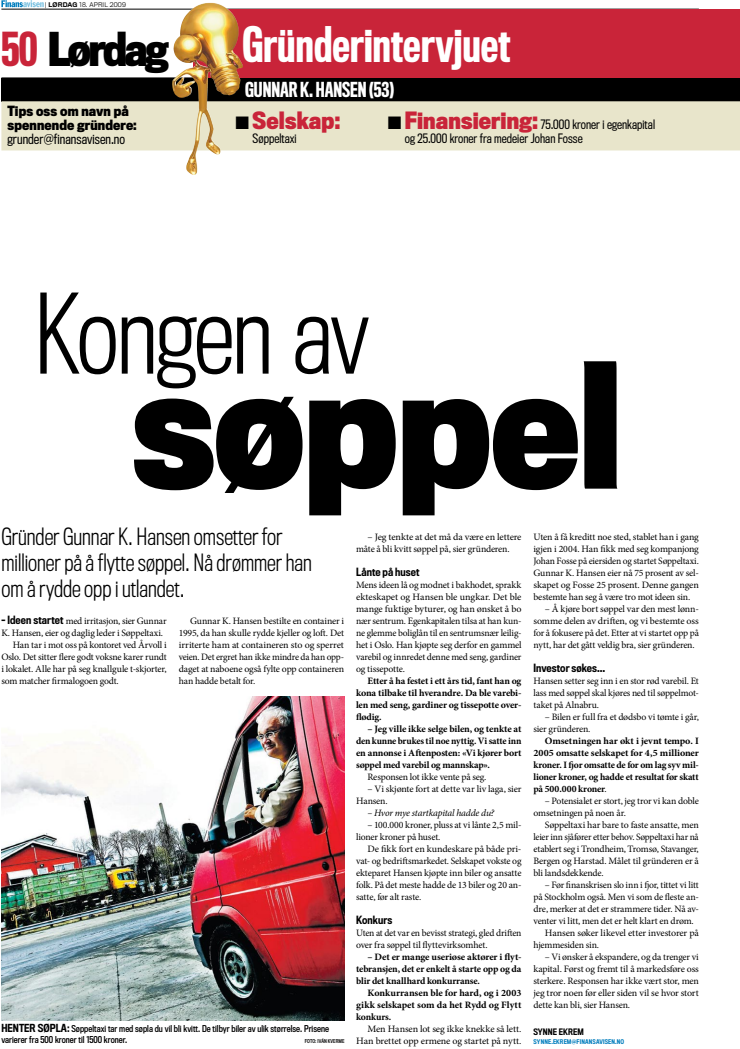
<style>
.page{position:relative;width:740px;height:1049px;background:#fff}
.page>*{position:absolute;margin:0;border:0;box-sizing:border-box;transform-origin:0 0}
.t1{font:700 160px "Titling Gothic FB Cond";letter-spacing:-.005em;color:#000}
.t2{font:300 102px "Titling Gothic FB Cond";letter-spacing:-.015em;color:#000}
.t3{font:500 45px "Titling Gothic FB Comp";letter-spacing:.005em;color:#fff}
.t4{font:700 43px "Titling Gothic FB Cond";letter-spacing:-.065em;color:#000;scale:.95 1}
.t5{font:300 22px/26px "Titling Gothic FB Cond";color:#000}
.t6{font:700 22px "Titling Gothic FB Cond";letter-spacing:.005em;color:#c92439}
.t7{font:500 19px "Titling Gothic FB Comp";color:#fff}
.t8{font:18px "Zapf Dingbats Std";color:#000}
.t9{font:700 13px/14px "Titling Gothic FB Cond";letter-spacing:.01em;color:#000}
.t10{font:13px "Titling Gothic FB Cond";letter-spacing:.005em;color:#000}
.t11{font:12px/14px "Titling Gothic FB Cond";letter-spacing:.005em;color:#000}
.t12{font:500 10.5px "Titling Gothic FB Cond";letter-spacing:.005em;color:#000}
.t13{font:9.8px/12px "Minion Pro";letter-spacing:-.02em;color:#000;text-align:justify}
.t14{font:700 9.8px/12px "Minion Pro";letter-spacing:-.015em;color:#000;text-align:justify}
.t15{font:italic 9.8px "Minion Pro";letter-spacing:-.02em;color:#000}
.t16{font:8.8px/11px "Titling Gothic FB Cond Standard";letter-spacing:.005em;color:#000}
.t17{font:500 8.2px "Titling Gothic FB Cond";letter-spacing:.01em;color:#000}
.t18{font:500 6px "Titling Gothic FB Cond";letter-spacing:.025em;color:#007dbd}
.t19{font:300 6px "Titling Gothic FB Normal";letter-spacing:.02em;color:#000}
.t20{font:5px "Titling Gothic FB Cond Standard";letter-spacing:.01em;color:#000}
.s1{font-weight:500}
.s2{font-family:"Titling Gothic FB Comp";font-weight:500;color:#c92439}
.s3{font-weight:700;font-size:22px;color:#c92439}
.s4{font-weight:400}
.s5{font-family:"Titling Gothic FB Cond";font-weight:500;font-size:10.5px}
.s6{font-family:"Titling Gothic FB Cond";font-weight:500;font-size:10.2px}
</style>
<div class="page">
<hr style="left:1px;top:9px;width:698px;height:1px;background:#000">
<svg style="left:1px;top:0;width:43px;height:7px"></svg>
<div style="left:1px;top:78px;width:739px;height:23px;background:#000"></div>
<div style="left:1px;top:101px;width:739px;height:49px;background:#e8e5cb"></div>
<div style="left:193px;top:9px;width:547px;height:69px;background:#c92439"></div>
<img style="left:207px;top:72px;width:9px;height:71px">
<img style="left:1px;top:696px;width:343px;height:324px">
<p class="t19" style="left:45px;top:1px;width:83px">| <span class="s1">LØRDAG</span> 18. APRIL 2009</p>
<h3 class="t4" style="left:1px;top:25px;width:178px"><span class="s2">50</span> Lørdag</h3>
<h3 class="t9" style="left:7px;top:105px;width:131px">Tips oss om navn på spennende gründere:</h3>
<h3 class="t10" style="left:7px;top:132px;width:119px">grunder@finansavisen.no</h3>
<h3 class="t3" style="left:243px;top:19px;width:270px">Gründerintervjuet</h3>
<h3 class="t7" style="left:245px;top:79px;width:150px">Gunnar k. hansen (53)</h3>
<h3 class="t6" style="left:253px;top:108px;width:90px">Selskap:</h3>
<p class="t11" style="left:253px;top:132px;width:46px">Søppeltaxi</p>
<h3 class="t8" style="left:236px;top:115px;width:15px">■</h3>
<p class="t11" style="left:405px;top:118px;width:252px"><span class="s3">Finansiering:</span> 75.000 kroner i egenkapital og 25.000 kroner fra medeier Johan Fosse</p>
<h3 class="t8" style="left:388px;top:115px;width:15px">■</h3>
<h2 class="t2" style="left:34px;top:276px;width:337px">Kongen av</h2>
<h1 class="t1" style="left:132px;top:335px;width:492px">søppel</h1>
<h3 class="t5" style="left:1px;top:524px;width:312px">Gründer Gunnar K. Hansen omsetter for millioner på å flytte søppel. Nå drømmer han om å rydde opp i utlandet.</h3>
<p class="t13" style="left:356px;top:531px;width:167px;text-indent:11px">– Jeg tenkte at det må da være en lettere måte å bli kvitt søppel på, sier gründeren.</p>
<p class="t12" style="left:356px;top:566px;width:65px">Lånte på huset</p>
<p class="t13" style="left:356px;top:579px;width:167px">Mens ideen lå og modnet i bakhodet, sprakk ekteskapet og Hansen ble ungkar. Det ble mange fuktige byturer, og han ønsket å bo nær sentrum. Egenkapitalen tilsa at han kun&shy;ne glemme boliglån til en sentrumsnær leilig&shy;het i Oslo. Han kjøpte seg derfor en gammel varebil og innredet denne med seng, gardiner og tissepotte.</p>
<p class="t14" style="left:356px;top:675px;width:167px;text-indent:11px">Etter å ha festet i ett års tid, fant han og kona tilbake til hverandre. Da ble varebi&shy;len med seng, gardiner og tissepotte over&shy;flødig.</p>
<p class="t14" style="left:356px;top:723px;width:167px;text-indent:11px">– Jeg ville ikke selge bilen, og tenkte at den kunne brukes til noe nyttig. Vi satte inn en annonse i Aftenposten: «Vi kjører bort søppel med varebil og mannskap».</p>
<p class="t13" style="left:367px;top:771px;width:120px">Responsen lot ikke vente på seg.</p>
<p class="t13" style="left:356px;top:783px;width:167px;text-indent:11px">– Vi skjønte fort at dette var liv laga, sier<br>Hansen.</p>
<p class="t15" style="left:367px;top:806px;width:128px">– Hvor mye startkapital hadde du?</p>
<p class="t13" style="left:356px;top:819px;width:167px;text-indent:11px">– 100.000 kroner, pluss at vi lånte 2,5 mil&shy;lioner kroner på huset.</p>
<p class="t13" style="left:356px;top:843px;width:167px;text-indent:11px">De fikk fort en kundeskare på både pri&shy;vat- og bedriftsmarkedet. Selskapet vokste og ekteparet Hansen kjøpte inn biler og ansatte folk. På det meste hadde de 13 biler og 20 an&shy;satte, før alt raste.</p>
<p class="t12" style="left:356px;top:914px;width:38px">Konkurs</p>
<p class="t13" style="left:356px;top:927px;width:167px">Uten at det var en bevisst strategi, gled driften over fra søppel til flyttevirksomhet.</p>
<p class="t14" style="left:356px;top:951px;width:167px;text-indent:11px">– Det er mange useriøse aktører i flyt&shy;tebransjen, det er enkelt å starte opp og da blir det knallhard konkurranse.</p>
<p class="t14" style="left:356px;top:987px;width:167px;text-indent:11px">Konkurransen ble for hard, og i 2003 gikk selskapet som da het Rydd og Flytt konkurs.</p>
<p class="t13" style="left:356px;top:1023px;width:167px;text-align:right">Men Hansen lot seg ikke knekke så lett.<br>Han brettet opp ermene og startet på nytt.</p>
<p class="t13" style="left:533px;top:531px;width:167px">Uten å få kreditt noe sted, stablet han i gang igjen i 2004. Han fikk med seg kompanjong Johan Fosse på eiersiden og startet Søppeltaxi.<br>Gunnar K. Hansen eier nå 75 prosent av sel&shy;skapet og Fosse 25 prosent. Denne gangen bestemte han seg å være tro mot ideen sin.</p>
<p class="t13" style="left:533px;top:603px;width:167px;text-indent:11px">– Å kjøre bort søppel var den mest lønn&shy;somme delen av driften, og vi bestemte oss for å fokusere på det. Etter at vi startet opp på nytt, har det gått veldig bra, sier gründeren.</p>
<p class="t12" style="left:533px;top:662px;width:73px">Investor søkes…</p>
<p class="t13" style="left:533px;top:675px;width:167px">Hansen setter seg inn i en stor rød varebil. Et lass med søppel skal kjøres ned til søppelmot&shy;taket på Alnabru.</p>
<p class="t13" style="left:533px;top:711px;width:167px;text-indent:11px">– Bilen er full fra et dødsbo vi tømte i går, sier gründeren.</p>
<p class="t14" style="left:533px;top:735px;width:167px;text-indent:11px">Omsetningen har økt i jevnt tempo. I 2005 omsatte selskapet for 4,5 millioner kroner. I fjor omsatte de for om lag syv mil&shy;lioner kroner, og hadde et resultat før skatt på 500.000 kroner<span class="s4">.</span></p>
<p class="t13" style="left:533px;top:795px;width:167px;text-indent:11px">– Potensialet er stort, jeg tror vi kan doble omsetningen på noen år.</p>
<p class="t13" style="left:533px;top:819px;width:167px;text-indent:11px">Søppeltaxi har bare to faste ansatte, men leier inn sjåfører etter behov. Søppeltaxi har nå etablert seg i Trondheim, Tromsø, Stavanger, Bergen og Harstad. Målet til gründeren er å bli landsdekkende.</p>
<p class="t13" style="left:545px;top:879px;width:155px">– Før finanskrisen slo inn i fjor, tittet vi litt</p>
<p class="t13" style="left:533px;top:891px;width:167px">på Stockholm også. Men vi som de fleste an-</p>
<p class="t13" style="left:533px;top:903px;width:167px">dre, merker at det er strammere tider. Nå av-</p>
<p class="t13" style="left:533px;top:915px;width:162px">venter vi litt, men det er helt klart en drøm.</p>
<p class="t13" style="left:545px;top:927px;width:155px">Hansen søker likevel etter investorer på</p>
<p class="t13" style="left:533px;top:939px;width:67px">hjemmesiden sin.</p>
<p class="t13" style="left:533px;top:951px;width:167px;text-indent:11px">– Vi ønsker å ekspandere, og da trenger vi kapital. Først og fremt til å markedsføre oss sterkere. Responsen har ikke vært stor, men jeg tror noen før eller siden vil se hvor stort dette kan bli, sier Hansen.</p>
<p class="t17" style="left:533px;top:1027px;width:52px">Synne Ekrem</p>
<p class="t18" style="left:533px;top:1038px;width:92px">synne.ekrem@finansavisen.no</p>
<p class="t13" style="left:1px;top:615px;width:167px"><span class="s5">– Ideen startet</span> med irritasjon, sier Gunnar</p>
<p class="t13" style="left:1px;top:627px;width:163px">K. Hansen, eier og daglig leder i Søppeltaxi.</p>
<p class="t13" style="left:13px;top:639px;width:155px">Han tar i mot oss på kontoret ved Årvoll i</p>
<p class="t13" style="left:1px;top:651px;width:167px">Oslo. Det sitter flere godt voksne karer rundt</p>
<p class="t13" style="left:1px;top:663px;width:167px">i lokalet. Alle har på seg knallgule t-skjorter,</p>
<p class="t13" style="left:1px;top:675px;width:119px">som matcher firmalogoen godt.</p>
<p class="t13" style="left:179px;top:615px;width:167px;text-indent:11px">Gunnar K. Hansen bestilte en container i 1995, da han skulle rydde kjeller og loft. Det irriterte ham at containeren sto og sperret veien. Det ergret han ikke mindre da han opp&shy;daget at naboene også fylte opp containeren han hadde betalt for.</p>
<p class="t16" style="left:1px;top:1024px;width:329px"><span class="s6">HENTER SØPLA:</span> Søppeltaxi tar med søpla du vil bli kvitt. De tilbyr biler av ulik størrelse. Prisene varierer fra 500 kroner til 1500 kroner.</p>
<p class="t20" style="left:305px;top:1038px;width:41px">Foto: Iván Kverme</p>
</div>
